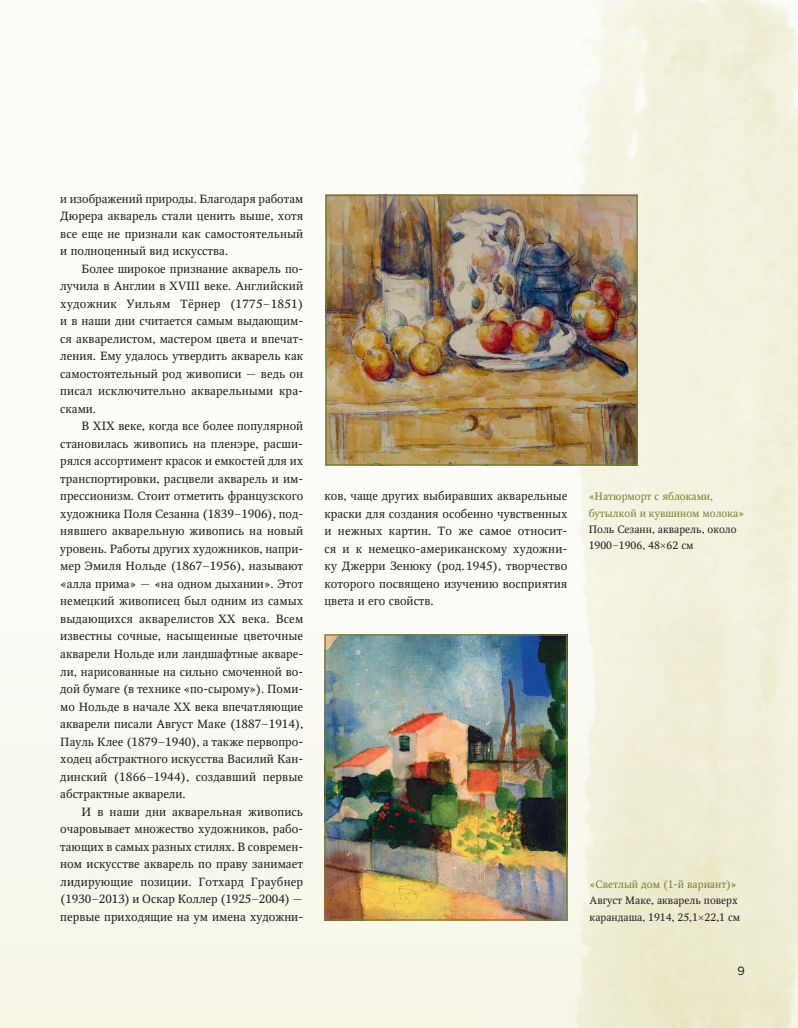
<style>
.page{position:relative;width:798px;height:1028px;background:#fff}
.page>*{position:absolute;margin:0;border:0;box-sizing:border-box;transform-origin:0 0}
.t1{font:12.5px "Proxima Nova";color:#231f20}
.t2{font:11.88px/17.5px "Octava";color:#231f20;text-align:justify}
.t3{font:10.62px/16.2px "Octava";color:#231f20}
.t4{font:10.62px/16.2px "Octava";color:#77812f}
</style>
<div class="page">
<div style="left:0;top:0;width:481px;height:1028px;background:linear-gradient(to right,#fbfbf5,#fafaf3)"></div>
<img style="left:481px;top:0;width:316px;height:1028px">
<img style="left:327px;top:197px;width:308px;height:266px">
<div style="left:325px;top:195px;width:312px;height:270px;border:1px solid #77812f"></div>
<img style="left:326px;top:636px;width:239px;height:282px">
<div style="left:324px;top:634px;width:243px;height:286px;border:1px solid #77812f"></div>
<p class="t2" style="left:60px;top:191px;width:244px">и изображений природы. Благодаря работам Дюрера акварель стали ценить выше, хотя все еще не признали как самостоятельный и полноценный вид искусства.</p>
<p class="t2" style="left:60px;top:261px;width:244px;text-indent:21px">Более широкое признание акварель по&shy;лучила в Англии в XVIII веке. Английский художник Уильям Тёрнер (1775–1851) и в наши дни считается самым выдающим&shy;ся акварелистом, мастером цвета и впечат&shy;ления. Ему удалось утвердить акварель как самостоятельный род живописи — ведь он писал исключительно акварельными кра&shy;сками.</p>
<p class="t2" style="left:60px;top:418px;width:244px;text-indent:21px">В XIX веке, когда все более популярной становилась живопись на пленэре, расши&shy;рялся ассортимент красок и емкостей для их транспортировки, расцвели акварель и им&shy;прессионизм. Стоит отметить французского художника Поля Сезанна (1839–1906), под&shy;нявшего акварельную живопись на новый уровень. Работы других художников, напри&shy;мер Эмиля Нольде (1867–1956), называют «алла прима» — «на одном дыхании». Этот немецкий живописец был одним из самых выдающихся акварелистов ХХ века. Всем известны сочные, насыщенные цветочные акварели Нольде или ландшафтные акваре&shy;ли, нарисованные на сильно смоченной во&shy;дой бумаге (в технике «по-сырому»). Поми&shy;мо Нольде в начале ХХ века впечатляющие акварели писали Август Маке (1887–1914), Пауль Клее (1879–1940), а также первопро&shy;ходец абстрактного искусства Василий Кан&shy;динский (1866–1944), создавший первые абстрактные акварели.</p>
<p class="t2" style="left:60px;top:803px;width:244px;text-indent:21px">И в наши дни акварельная живопись очаровывает множество художников, рабо&shy;тающих в самых разных стилях. В современ&shy;ном искусстве акварель по праву занимает лидирующие позиции. Готхард Граубнер (1930–2013) и Оскар Коллер (1925–2004) — первые приходящие на ум имена художни-</p>
<p class="t2" style="left:324px;top:488px;width:244px">ков, чаще других выбиравших акварельные краски для создания особенно чувственных и нежных картин. То же самое относит&shy;ся и к немецко-американскому художни&shy;ку Джерри Зенюку (род. 1945), творчество которого посвящено изучению восприятия цвета и его свойств.</p>
<p class="t4" style="left:588px;top:489px;width:157px">«Натюрморт с яблоками, бутылкой и кувшином молока»</p>
<p class="t3" style="left:588px;top:522px;width:149px">Поль Сезанн, акварель, около<br>1900–1906, 48×62 см</p>
<p class="t4" style="left:589px;top:877px;width:149px">«Светлый дом (1-й вариант)»</p>
<p class="t3" style="left:589px;top:893px;width:152px">Август Маке, акварель поверх карандаша, 1914, 25,1×22,1 см</p>
<p class="t1" style="left:737px;top:965px;width:9px">9</p>
</div>
